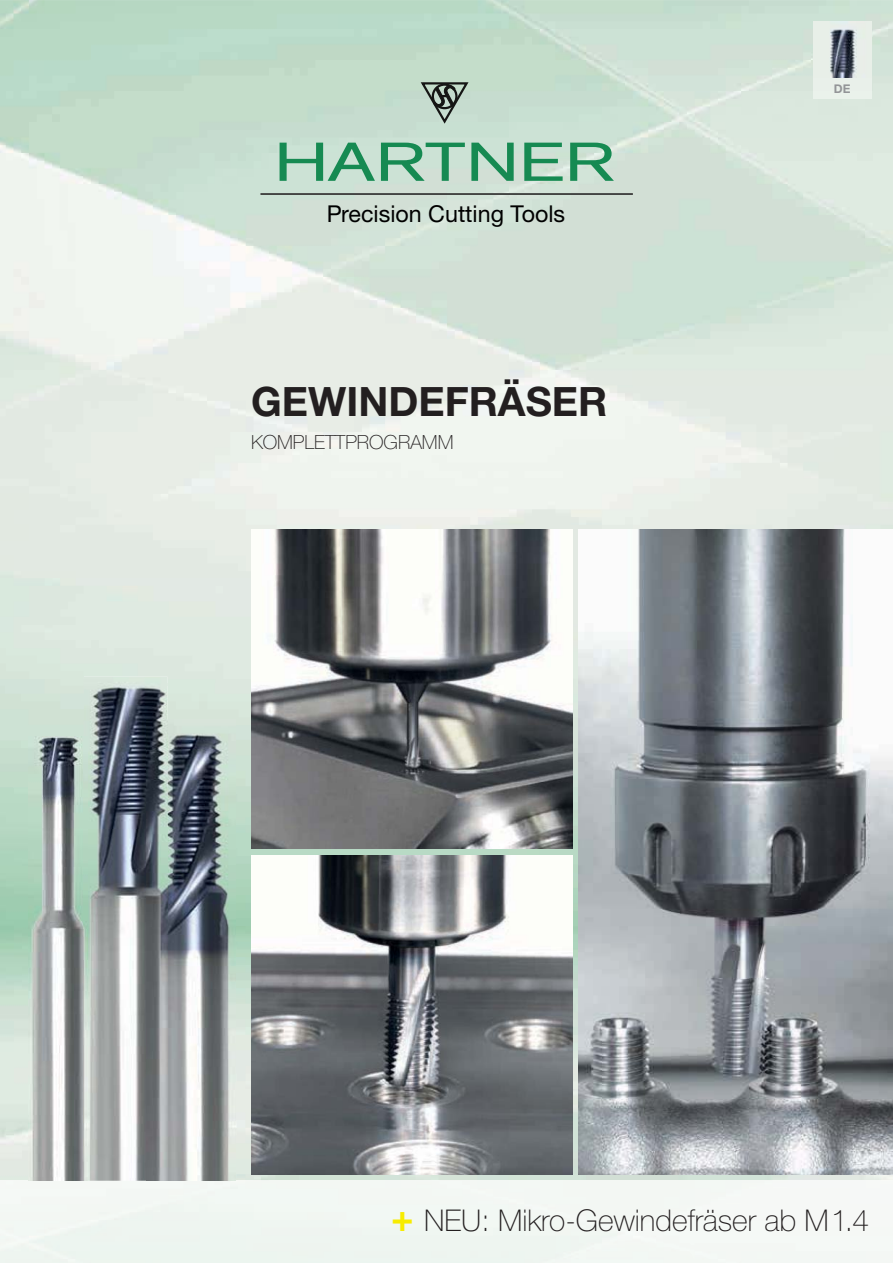
<style>
.page{position:relative;width:893px;height:1263px;background:#fff}
.page>*{position:absolute;margin:0;border:0;box-sizing:border-box;transform-origin:0 0}
.t1{font:700 40.5px "Helvetica Neue LTW1 G";color:#231f20}
.t2{font:100 30px "Helvetica Neue LTW1 G";color:#231f20}
.t3{font:23.25px "Helvetica Neue LTW1 G";color:#000}
.t4{font:100 19.5px "Helvetica Neue LTW1 G";color:#231f20}
.t5{font:700 12px "Helvetica Neue LTW1 G";color:#939598}
.s1{font-weight:700;font-size:37.5px;color:#f7ec00}
</style>
<div class="page">
<img style="left:0;top:0;width:893px;height:578px">
<img style="left:527px;top:578px;width:366px;height:603px">
<img style="left:236px;top:736px;width:25px;height:445px">
<img style="left:261px;top:848px;width:266px;height:7px">
<img style="left:578px;top:530px;width:315px;height:645px">
<svg style="left:280px;top:143px;width:95px;height:38px;background:#8cc3a7"></svg>
<svg style="left:381px;top:143px;width:84px;height:38px;background:#8bc1a5"></svg>
<svg style="left:471px;top:143px;width:43px;height:38px;background:#7ab999"></svg>
<svg style="left:524px;top:143px;width:39px;height:38px"></svg>
<svg style="left:570px;top:143px;width:44px;height:38px;background:#7dbb9b"></svg>
<svg style="left:419px;top:81px;width:51px;height:43px;background:#96a69c"></svg>
<hr style="left:260px;top:193px;width:373px;height:2px;background:#151514">
<img style="left:251px;top:855px;width:321px;height:320px">
<img style="left:251px;top:530px;width:321px;height:318px">
<img style="left:28px;top:737px;width:56px;height:444px">
<img style="left:84px;top:677px;width:83px;height:504px">
<img style="left:147px;top:719px;width:89px;height:462px">
<img style="left:813px;top:22px;width:58px;height:77px">
<p class="t3" style="left:327px;top:200px;width:240px">Precision Cutting Tools</p>
<h1 class="t1" style="left:251px;top:387px;width:358px">GEWINDEFRÄSER</h1>
<p class="t4" style="left:251px;top:435px;width:204px">KOMPLETTPROGRAMM</p>
<p class="t5" style="left:834px;top:84px;width:18px">DE</p>
<p class="t2" style="left:391px;top:1209px;width:479px"><span class="s1">+</span> NEU: Mikro-Gewindefräser ab M1.4</p>
</div>
